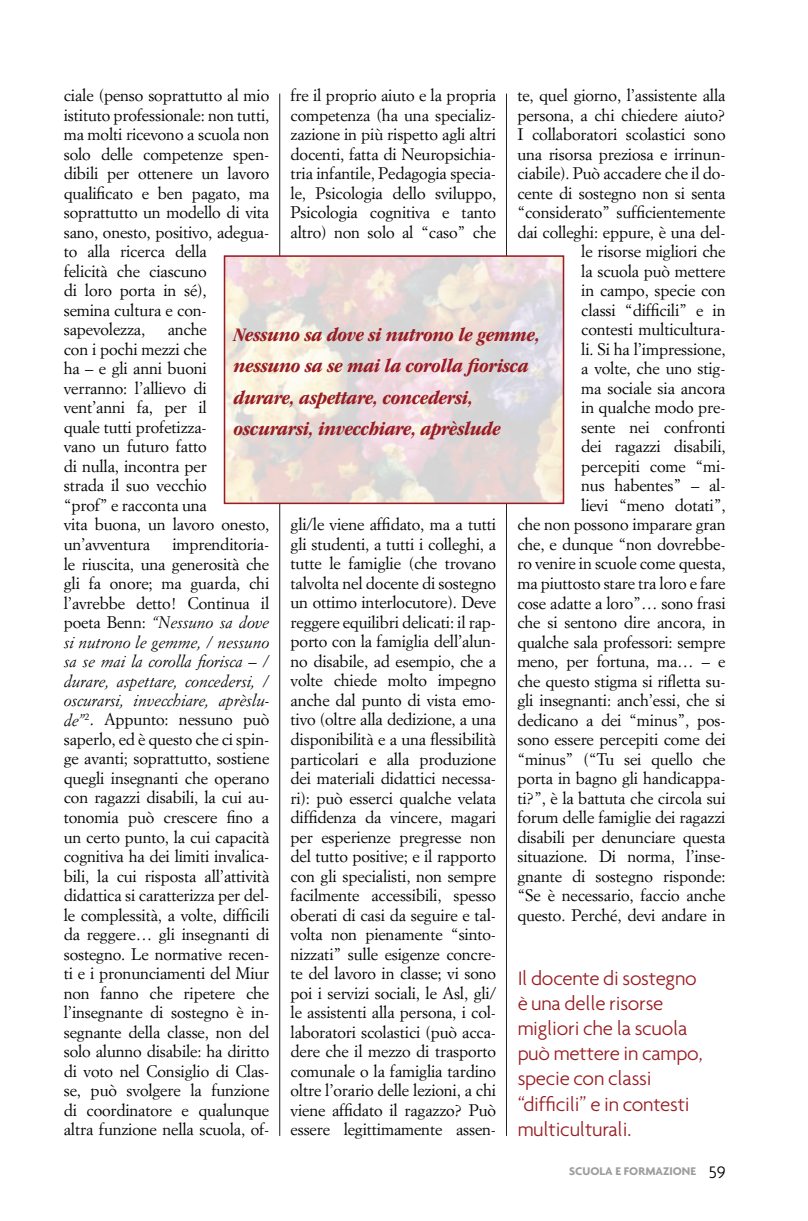
<style>
.page{position:relative;width:808px;height:1221px;background:#fff}
.page>*{position:absolute;margin:0;border:0;box-sizing:border-box;transform-origin:0 0}
.t1{font:300 21px/25.2px "Agenda";letter-spacing:-.01em;color:#981c21}
.t2{font:italic 700 condensed 19.8px/31.5px "ITC Garamond Std";letter-spacing:-.01em;color:#981c21;scale:1.06 1}
.t3{font:16.5px/19.5px "Simoncini Garamond";letter-spacing:-.01em;color:#000;text-align:justify}
.t4{font:700 12px "Agenda";color:#9c9e9f}
.s1{font-style:italic}
.s2{font-weight:300;font-size:18px;color:#000}
</style>
<div class="page">
<hr style="left:279px;top:94px;width:1px;height:1041px;background:#000">
<hr style="left:506px;top:94px;width:1px;height:1041px;background:#000">
<img style="left:227px;top:258px;width:334px;height:243px">
<div style="left:224px;top:255px;width:340px;height:249px;border:2px solid #981c21"></div>
<p class="t3" style="left:291px;top:85px;width:207px">fre il proprio aiuto e la propria competenza (ha una specializ&shy;zazione in più rispetto agli altri docenti, fatta di Neuropsichia&shy;tria infantile, Pedagogia specia&shy;le, Psicologia dello sviluppo, Psicologia cognitiva e tanto altro) non solo al “caso” che</p>
<p class="t3" style="left:517px;top:85px;width:210px;text-align:right">te, quel giorno, l’assistente alla persona, a chi chiedere aiuto?<br>I collaboratori scolastici sono una risorsa preziosa e irrinun&shy;ciabile). Può accadere che il do&shy;cente di sostegno non si senta “considerato” sufficientemente dai colleghi: eppure, è una del&shy;le risorse migliori che<br>la scuola può mettere<br>in campo, specie con<br>classi “difficili” e in<br>contesti multicultura-<br>li. Si ha l’impressione,<br>a volte, che uno stig-<br>ma sociale sia ancora<br>in qualche modo pre-<br>sente nei confronti<br>dei ragazzi disabili,<br>percepiti come “mi-<br>nus habentes” – al-<br>lievi “meno dotati”,<br>che non possono imparare gran che, e dunque “non dovrebbe&shy;ro venire in scuole come questa, ma piuttosto stare tra loro e fare cose adatte a loro”… sono frasi che si sentono dire ancora, in qualche sala professori: sempre meno, per fortuna, ma… – e che questo stigma si rifletta su&shy;gli insegnanti: anch’essi, che si dedicano a dei “minus”, pos&shy;sono essere percepiti come dei “minus” (“Tu sei quello che porta in bagno gli handicappa&shy;ti?”, è la battuta che circola sui forum delle famiglie dei ragazzi disabili per denunciare questa situazione. Di norma, l’inse&shy;gnante di sostegno risponde: “Se è necessario, faccio anche questo. Perché, devi andare in</p>
<p class="t3" style="left:64px;top:85px;width:207px;text-align:left">ciale (penso soprattutto al mio istituto professionale: non tutti, ma molti ricevono a scuola non solo delle competenze spen&shy;dibili per ottenere un lavoro qualificato e ben pagato, ma soprattutto un modello di vita sano, onesto, positivo, adegua&shy;to alla ricerca della<br>felicità che ciascuno<br>di loro porta in sé),<br>semina cultura e con&shy;sapevolezza,</p>
<p class="t3" style="left:64px;top:319px;width:207px;text-align:left;text-indent:104px">anche<br>con i pochi mezzi che<br>ha – e gli anni buoni verranno: l’allievo di vent’anni fa, per il<br>quale tutti profetizza-<br>vano un futuro fatto<br>di nulla, incontra per<br>strada il suo vecchio<br>“prof” e racconta una<br>vita buona, un lavoro onesto, un’avventura</p>
<p class="t2" style="left:234px;top:319px;width:290px">Nessuno sa dove si nutrono le gemme, nessuno sa se mai la corolla fiorisca durare, aspettare, concedersi, oscurarsi, invecchiare, aprèslude</p>
<p class="t3" style="left:291px;top:514px;width:207px">gli/le viene affidato, ma a tutti gli studenti, a tutti i colleghi, a tutte le famiglie (che trovano talvolta nel docente di sostegno un ottimo interlocutore). Deve reggere equilibri delicati: il rap&shy;porto con la famiglia dell’alun&shy;no disabile, ad esempio, che a volte chiede molto impegno anche dal punto di vista emo&shy;tivo (oltre alla dedizione, a una disponibilità e a una flessibilità particolari e alla produzione dei materiali didattici necessa&shy;ri): può esserci qualche velata diffidenza da vincere, magari per esperienze pregresse non del tutto positive; e il rapporto con gli specialisti, non sempre facilmente accessibili, spesso oberati di casi da seguire e tal&shy;volta non pienamente “sinto&shy;nizzati” sulle esigenze concre&shy;te del lavoro in classe; vi sono poi i servizi sociali, le Asl, gli/ le assistenti alla persona, i col&shy;laboratori scolastici (può acca&shy;dere che il mezzo di trasporto comunale o la famiglia tardino oltre l’orario delle lezioni, a chi viene affidato il ragazzo? Può essere legittimamente assen-</p>
<p class="t3" style="left:64px;top:534px;width:207px;text-indent:109px">imprenditoria&shy;le riuscita, una generosità che gli fa onore; ma guarda, chi l’avrebbe detto! Continua il poeta Benn: <span class="s1">“Nessuno sa dove si nutrono le gemme, / nessuno sa se mai la corolla fiorisca – / durare, aspettare, concedersi, / oscurarsi, invecchiare, aprèslu&shy;de”</span><sup>2</sup>. Appunto: nessuno può saperlo, ed è questo che ci spin&shy;ge avanti; soprattutto, sostiene quegli insegnanti che operano con ragazzi disabili, la cui au&shy;tonomia può crescere fino a un certo punto, la cui capacità cognitiva ha dei limiti invalica&shy;bili, la cui risposta all’attività didattica si caratterizza per del&shy;le complessità, a volte, difficili da reggere… gli insegnanti di sostegno. Le normative recen&shy;ti e i pronunciamenti del Miur non fanno che ripetere che l’insegnante di sostegno è in&shy;segnante della classe, non del solo alunno disabile: ha diritto di voto nel Consiglio di Clas&shy;se, può svolgere la funzione di coordinatore e qualunque altra funzione nella scuola, of-</p>
<p class="t1" style="left:517px;top:964px;width:187px">Il docente di sostegno è una delle risorse migliori che la scuola può mettere in campo, specie con classi “difficili” e in contesti multiculturali.</p>
<p class="t4" style="left:569px;top:1163px;width:158px">SCUOLA E FORMAZIONE <span class="s2">59</span></p>
</div>
